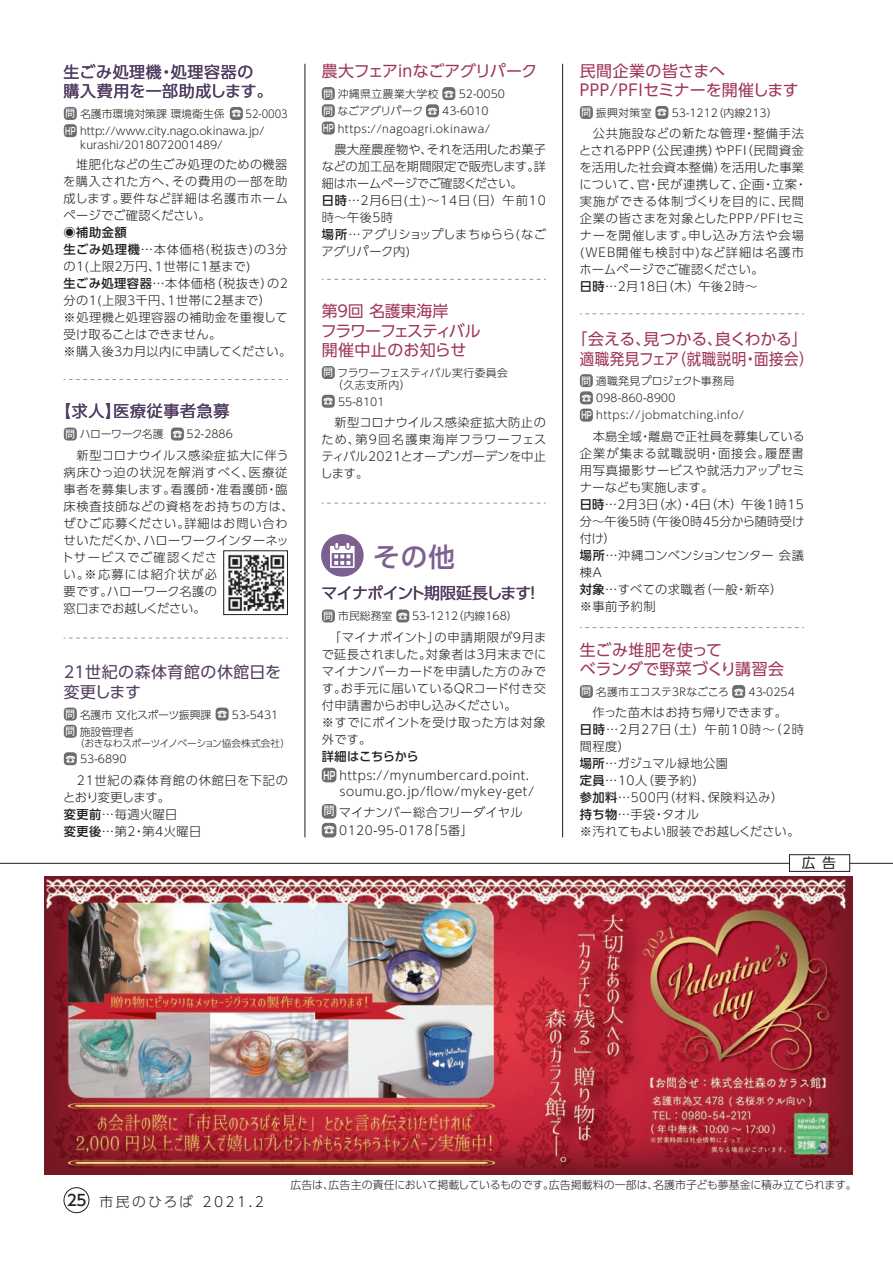
<style>
.page{position:relative;width:893px;height:1263px;background:#fff}
.page>*{position:absolute;margin:0;border:0;box-sizing:border-box;transform-origin:0 0}
.t1{font:500 26.55px "UD Shin Go Pr 6";color:#7c6092}
.t2{font:15.9px/19.5px "UD Shin Go Pr 6";color:#9f365b}
.t3{font:15.9px/19.5px "UD Shin Go Pr 6";letter-spacing:.035em;color:#523e62}
.t4{font:15.9px "UD Shin Go Pr 6";letter-spacing:-.05em;color:#523e62}
.t5{font:300 13.8px "UD Shin Go Pro";letter-spacing:.18em;color:#231f20}
.t6{font:13.8px "UD Shin Go Pr 6";color:#231f20}
.t7{font:300 12.15px/17px "UD Shin Go Pr 6";letter-spacing:.03em;color:#231f20}
.t8{font:300 12.15px/17px "UD Shin Go Pr 6";letter-spacing:-.015em;color:#231f20}
.t9{font:300 10.95px "UD Shin Go Pr 6";letter-spacing:-.01em;color:#231f20}
.t10{font:300 10.8px/17.2px "UD Shin Go Pr 6";color:#231f20}
.t11{font:300 10.8px/17.2px "UD Shin Go Pr 6";letter-spacing:.04em;color:#231f20}
.t12{font:300 10.8px "UD Shin Go Pr 6";letter-spacing:-.025em;color:#231f20}
.t13{font:300 9.75px "UD Shin Go Pr 6";letter-spacing:-.035em;color:#231f20}
.s1{font-family:"Gothic MB101 Pr 6";font-weight:400;font-size:10.2px;color:#fff}
.s2{font-family:"Gothic MB101 Pr 6";font-weight:500;font-size:10.2px;color:#fff}
.s3{font-weight:500}
.s4{font-family:"Gothic MB101 Pr 6 De";font-weight:700;font-size:10.2px;color:#fff}
.s5{font-family:"Gothic MB101 Pr 6 De";font-weight:700;font-size:11.55px;color:#fff}
.s6{font-family:"Gothic MB101 Pr 6";font-weight:400;font-size:11.55px;color:#fff}
.s7{font-weight:500;font-size:15.3px}
</style>
<div class="page">
<hr style="left:0;top:863px;width:893px;height:1px;background:#231f20">
<div style="left:789px;top:854px;width:61px;height:18px;background:#fff;border:1px solid #231f20"></div>
<img style="left:45px;top:877px;width:808px;height:297px">
<hr style="left:562px;top:64px;width:1px;height:773px;background:#231f20">
<hr style="left:304px;top:64px;width:1px;height:773px;background:#231f20">
<svg style="left:580px;top:313px;width:224px;height:1px"></svg>
<svg style="left:322px;top:279px;width:224px;height:1px"></svg>
<svg style="left:322px;top:503px;width:224px;height:1px"></svg>
<svg style="left:64px;top:379px;width:224px;height:1px"></svg>
<svg style="left:64px;top:638px;width:224px;height:1px"></svg>
<svg style="left:580px;top:627px;width:224px;height:1px"></svg>
<div style="left:580px;top:106px;width:13px;height:13px;background:#6c6d70;border-radius:4px"></div>
<div style="left:655px;top:106px;width:13px;height:13px;background:#6c6d70;border-radius:4px"></div>
<div style="left:322px;top:366px;width:13px;height:13px;background:#6c6d70;border-radius:4px"></div>
<div style="left:322px;top:395px;width:13px;height:13px;background:#6c6d70;border-radius:4px"></div>
<div style="left:322px;top:87px;width:13px;height:13px;background:#6c6d70;border-radius:4px"></div>
<div style="left:442px;top:87px;width:13px;height:13px;background:#6c6d70;border-radius:4px"></div>
<div style="left:322px;top:104px;width:13px;height:13px;background:#6c6d70;border-radius:4px"></div>
<div style="left:426px;top:104px;width:13px;height:13px;background:#6c6d70;border-radius:4px"></div>
<div style="left:322px;top:122px;width:13px;height:12px;background:#6c6d70;border-radius:4px"></div>
<div style="left:64px;top:707px;width:13px;height:13px;background:#6c6d70;border-radius:4px"></div>
<div style="left:216px;top:707px;width:13px;height:13px;background:#6c6d70;border-radius:4px"></div>
<div style="left:64px;top:725px;width:13px;height:13px;background:#6c6d70;border-radius:4px"></div>
<div style="left:580px;top:685px;width:13px;height:13px;background:#6c6d70;border-radius:4px"></div>
<div style="left:732px;top:685px;width:13px;height:13px;background:#6c6d70;border-radius:4px"></div>
<div style="left:580px;top:374px;width:13px;height:13px;background:#6c6d70;border-radius:4px"></div>
<div style="left:580px;top:391px;width:13px;height:13px;background:#6c6d70;border-radius:4px"></div>
<div style="left:580px;top:409px;width:13px;height:13px;background:#6c6d70;border-radius:4px"></div>
<div style="left:321px;top:534px;width:43px;height:43px;background:#7c6092;border-radius:50%"></div>
<svg style="left:330px;top:543px;width:25px;height:25px"></svg>
<div style="left:64px;top:107px;width:13px;height:13px;background:#6c6d70;border-radius:4px"></div>
<div style="left:230px;top:107px;width:13px;height:13px;background:#6c6d70;border-radius:4px"></div>
<div style="left:64px;top:124px;width:13px;height:13px;background:#6c6d70;border-radius:4px"></div>
<div style="left:64px;top:428px;width:13px;height:13px;background:#6c6d70;border-radius:4px"></div>
<div style="left:171px;top:428px;width:13px;height:12px;background:#6c6d70;border-radius:4px"></div>
<div style="left:322px;top:609px;width:13px;height:13px;background:#6c6d70;border-radius:4px"></div>
<div style="left:396px;top:609px;width:13px;height:13px;background:#6c6d70;border-radius:4px"></div>
<div style="left:322px;top:768px;width:14px;height:14px;background:#6c6d70;border-radius:4px"></div>
<div style="left:322px;top:804px;width:14px;height:15px;background:#6c6d70;border-radius:4px"></div>
<div style="left:322px;top:823px;width:14px;height:14px;background:#6c6d70;border-radius:4px"></div>
<img style="left:228px;top:554px;width:57px;height:57px">
<div style="left:223px;top:551px;width:65px;height:64px;border:1px solid #231f20"></div>
<div style="left:64px;top:752px;width:13px;height:13px;background:#6c6d70;border-radius:4px"></div>
<div style="left:64px;top:1187px;width:25px;height:26px;border:1px solid #231f20;border-radius:50%"></div>
<h2 class="t3" style="left:64px;top:61px;width:211px">生ごみ処理機・処理容器の購入費用を一部助成します。</h2>
<p class="t10" style="left:65px;top:104px;width:224px"><span class="s1">問</span>名護市環境対策課 環境衛生係 <span class="s1">☎</span> 52-0003<br><span class="s2">HP</span> http://www.city.nago.okinawa.jp/</p>
<p class="t10" style="left:80px;top:136px;width:144px">kurashi/2018072001489/</p>
<p class="t7" style="left:63px;top:155px;width:226px;text-align:justify">　堆肥化などの生ごみ処理のための機器を購入された方へ、その費用の一部を助成します。要件など詳細は名護市ホームページでご確認ください。</p>
<p class="t7" style="left:64px;top:223px;width:229px"><span class="s3">◉補助金額<br>生ごみ処理機</span>…本体価格(税抜き)の３分の１(上限２万円､1世帯に1基まで)<br><span class="s3">生ごみ処理容器</span>…本体価格（税抜き）の２分の１(上限３千円､1世帯に2基まで）<br>※処理機と処理容器の補助金を重複して受け取ることはできません。<br>※購入後３カ月以内に申請してください。</p>
<h2 class="t3" style="left:55px;top:401px;width:175px">【求人】医療従事者急募</h2>
<p class="t12" style="left:65px;top:425px;width:169px"><span class="s1">問</span>ハローワーク名護 <span class="s1">☎</span> 52-2886</p>
<p class="t7" style="left:61px;top:446px;width:234px">　新型コロナウイルス感染症拡大に伴う病床ひっ迫の状況を解消すべく、医療従事者を募集します。看護師・准看護師・臨床検査技師などの資格をお持ちの方は、ぜひご応募ください。詳細はお問い合わせいただくか、ハローワークインターネットサービスでご確認くださ<br>い。※応募には紹介状が必<br>要です。ハローワーク名護の<br>窓口までお越しください。</p>
<h2 class="t3" style="left:64px;top:662px;width:219px">21世紀の森体育館の休館日を変更します</h2>
<p class="t10" style="left:65px;top:705px;width:215px"><span class="s1">問</span>名護市 文化スポーツ振興課 <span class="s1">☎</span> 53-5431<span class="s1">問</span>施設管理者</p>
<p class="t13" style="left:75px;top:735px;width:217px">（おきなわスポーツイノベーション協会株式会社）</p>
<p class="t10" style="left:65px;top:750px;width:63px"><span class="s1">☎</span> 53-6890</p>
<p class="t7" style="left:63px;top:771px;width:226px">　21世紀の森体育館の休館日を下記のとおり変更します。<br><span class="s3">変更前</span>…毎週火曜日<br><span class="s3">変更後</span>…第2・第4火曜日</p>
<h2 class="t2" style="left:322px;top:61px;width:217px">農大フェアinなごアグリパーク</h2>
<p class="t11" style="left:323px;top:85px;width:183px"><span class="s1">問</span>沖縄県立農業大学校 <span class="s1">☎</span> 52-0050<span class="s1">問</span>なごアグリパーク <span class="s1">☎</span> 43-6010<br><span class="s4">HP</span> https://nagoagri.okinawa/</p>
<p class="t8" style="left:321px;top:140px;width:226px;text-indent:13px">農大産農産物や、それを活用したお菓子などの加工品を期間限定で販売します。詳細はホームページでご確認ください。<br><span class="s3">日時</span>…２月６日(土)～14日（日）午前10時～午後5時<br><span class="s3">場所</span>…アグリショップしまちゅらら(なごアグリパーク内)</p>
<h2 class="t2" style="left:321px;top:301px;width:161px">第9回名護東海岸<br>フラワーフェスティバル開催中止のお知らせ</h2>
<p class="t11" style="left:332px;top:366px;width:177px;line-height:12.3px;text-indent:-9px"><span class="s1">問</span>フラワーフェスティバル実行委員会（久志支所内）</p>
<p class="t10" style="left:323px;top:393px;width:63px"><span class="s1">☎</span> 55-8101</p>
<p class="t7" style="left:320px;top:413px;width:227px;text-align:justify">　新型コロナウイルス感染症拡大防止のため、第9回名護東海岸フラワーフェスティバル2021とオープンガーデンを中止します。</p>
<h1 class="t1" style="left:373px;top:535px;width:83px">その他</h1>
<h2 class="t4" style="left:322px;top:580px;width:221px">マイナポイント期限延長します！</h2>
<p class="t10" style="left:323px;top:607px;width:196px"><span class="s1">問</span>市民総務室 <span class="s1">☎</span> 53-1212（内線168）</p>
<p class="t7" style="left:322px;top:628px;width:226px;text-indent:7px">「マイナポイント」の申請期限が９月まで延長されました。対象者は３月末までにマイナンバーカードを申請した方のみです。お手元に届いているＱＲコード付き交付申請書からお申し込みください。<br>※すでにポイントを受け取った方は対象外です。</p>
<p class="t7" style="left:322px;top:746px;width:209px;line-height:18.9px"><span class="s3">詳細はこちらから<br></span><span class="s5">HP</span> https://mynumbercard.point.</p>
<p class="t7" style="left:323px;top:781px;width:212px;line-height:20.4px;text-indent:16px">soumu.go.jp/flow/mykey-get/<span class="s6">問</span>マイナンバー総合フリーダイヤル</p>
<p class="t7" style="left:323px;top:822px;width:151px"><span class="s6">☎</span> 0120-95-0178「５番」</p>
<h2 class="t2" style="left:580px;top:61px;width:221px">民間企業の皆さまへ<br>PPP/PFIセミナーを開催します</h2>
<p class="t10" style="left:581px;top:104px;width:198px"><span class="s1">問</span>振興対策室 <span class="s1">☎</span> 53-1212（内線213）</p>
<p class="t7" style="left:579px;top:125px;width:229px">　公共施設などの新たな管理・整備手法とされるPPP（公民連携）やPF（I 民間資金を活用した社会資本整備）を活用した事業について、官・民が連携して、企画・立案・実施ができる体制づくりを目的に、民間企業の皆さまを対象としたPPP/PFIセミナーを開催します。申し込み方法や会場(ＷＥＢ開催も検討中)など詳細は名護市ホームページでご確認ください。<br><span class="s3">日時</span>…2月18日（木）午後2時～</p>
<h2 class="t2" style="left:572px;top:329px;width:244px;text-align:center">「会える、見つかる、良くわかる」適職発見フェア（就職説明・面接会）</h2>
<p class="t11" style="left:581px;top:372px;width:164px"><span class="s1">問</span>適職発見プロジェクト事務局<span class="s1">☎</span> ０９８-８６０-８９００<br><span class="s4">HP</span> https://jobmatching.info/</p>
<p class="t7" style="left:580px;top:427px;width:227px;text-indent:13px">本島全域・離島で正社員を募集している企業が集まる就職説明・面接会。履歴書用写真撮影サービスや就活力アップセミナーなども実施します。<br><span class="s3">日時</span>…2月3日（水）・4日（木）午後1時15分～午後5時（午後0時45分から随時受け付け）<br><span class="s3">場所</span>…沖縄コンベンションセンター 会議棟Ａ<br><span class="s3">対象</span>…すべての求職者（一般・新卒）<br>※事前予約制</p>
<h2 class="t2" style="left:580px;top:640px;width:206px">生ごみ堆肥を使って<br>ベランダで野菜づくり講習会</h2>
<p class="t10" style="left:581px;top:683px;width:215px"><span class="s1">問</span>名護市エコステ３Rなごころ <span class="s1">☎</span> 43-0254</p>
<p class="t7" style="left:580px;top:704px;width:226px;text-indent:13px">作った苗木はお持ち帰りできます。<br><span class="s3">日時</span>…2月27日（土）午前10時～（2時間程度）<br><span class="s3">場所</span>…ガジュマル緑地公園　　　<br><span class="s3">定員</span>…10人（要予約）<br><span class="s3">参加料</span>…500円（材料、保険料込み）<br><span class="s3">持ち物</span>…手袋・タオル<br>※汚れてもよい服装でお越しください。</p>
<p class="t6" style="left:802px;top:852px;width:36px">広 告</p>
<p class="t5" style="left:67px;top:1190px;width:198px"><span class="s7">25</span> 市民のひろば 2021.2</p>
<p class="t9" style="left:290px;top:1176px;width:568px">広告は、広告主の責任において掲載しているものです。広告掲載料の一部は、名護市子ども夢基金に積み立てられます。</p>
</div>
